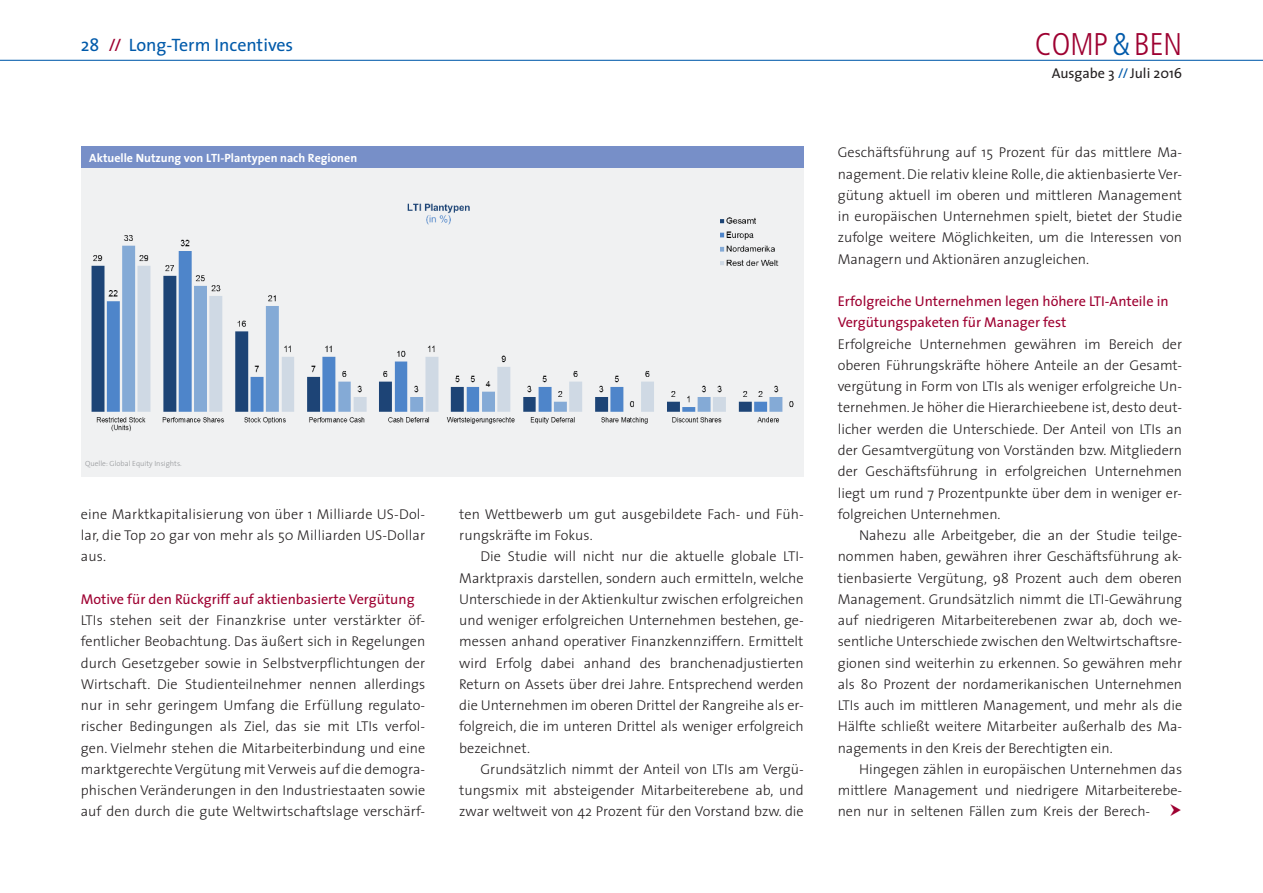
<style>
.page{position:relative;width:1263px;height:893px;background:#fff}
.page>*{position:absolute;margin:0;border:0;box-sizing:border-box;transform-origin:0 0}
.t1{font:300 condensed 31.35px "Frutiger LT Std";color:#9e0131}
.Seitentitel{font:18px "The Sans";color:#015aaa}
.Bodytext{font:300 14.25px/21.3px "The Sans";color:#231f20;text-align:justify}
.Bodytext_ohne_Einzug{font:300 14.25px/21.3px "The Sans";letter-spacing:.005em;color:#231f20;text-align:justify}
.Titel_3{font:14.25px/21.3px "The Sans";color:#9e0131}
.t2{font:14.25px "The Sans";color:#231f20}
.Grafik-Head{font:700 12px "The Sans";color:#fff}
.Grafik-Head-2{font:300 7.5px "The Sans";color:#939598}
.s1{color:#9e0131}
.s2{color:#015aaa}
</style>
<div class="page">
<hr style="left:0;top:60px;width:1263px;height:1px;background:#015aaa">
<div style="left:81px;top:147px;width:723px;height:329px;background:#f0f1f2"></div>
<div style="left:81px;top:147px;width:723px;height:21px;background:#778fc8"></div>
<img style="left:91px;top:203px;width:703px;height:229px">
<p class="Seitentitel" style="left:81px;top:30px;width:214px">28 <span class="s1">//</span> Long-Term Incentives</p>
<p class="Grafik-Head" style="left:89px;top:148px;width:269px">Aktuelle Nutzung von LTI-Plantypen nach Regionen</p>
<p class="Grafik-Head-2" style="left:85px;top:457px;width:98px">Quelle: Global Equity Insights.</p>
<p class="Bodytext" style="left:81px;top:503px;width:346px">eine Marktkapitalisierung von über 1 Milliarde US-Dol&shy;lar, die Top 20 gar von mehr als 50 Milliarden US-Dollar aus.</p>
<p class="Titel_3" style="left:81px;top:588px;width:335px">Motive für den Rückgriff auf aktienbasierte Vergütung</p>
<p class="Bodytext_ohne_Einzug" style="left:81px;top:609px;width:346px">LTIs stehen seit der Finanzkrise unter verstärkter öf&shy;fentlicher Beobachtung. Das äußert sich in Regelungen durch Gesetzgeber sowie in Selbstverpflichtungen der Wirtschaft. Die Studienteilnehmer nennen allerdings nur in sehr geringem Umfang die Erfüllung regulato&shy;rischer Bedingungen als Ziel, das sie mit LTIs verfol&shy;gen. Vielmehr stehen die Mitarbeiterbindung und eine marktgerechte Vergütung mit Verweis auf die demogra&shy;phischen Veränderungen in den Industriestaaten sowie auf den durch die gute Weltwirtschaftslage verschärf-</p>
<p class="Bodytext_ohne_Einzug" style="left:459px;top:503px;width:346px">ten Wettbewerb um gut ausgebildete Fach- und Füh&shy;rungskräfte im Fokus.</p>
<p class="Bodytext" style="left:459px;top:545px;width:346px;text-indent:21px">Die Studie will nicht nur die aktuelle globale LTI-Marktpraxis darstellen, sondern auch ermitteln, welche Unterschiede in der Aktienkultur zwischen erfolgreichen und weniger erfolgreichen Unternehmen bestehen, ge&shy;messen anhand operativer Finanzkennziffern. Ermittelt wird Erfolg dabei anhand des branchenadjustierten Return on Assets über drei Jahre. Entsprechend werden die Unternehmen im oberen Drittel der Rangreihe als er&shy;folgreich, die im unteren Drittel als weniger erfolgreich bezeichnet.</p>
<p class="Bodytext" style="left:459px;top:758px;width:346px;text-indent:21px">Grundsätzlich nimmt der Anteil von LTIs am Vergü&shy;tungsmix mit absteigender Mitarbeiterebene ab, und zwar weltweit von 42 Prozent für den Vorstand bzw. die</p>
<h1 class="t1" style="left:1035px;top:26px;width:149px">COMP<span class="s2">&amp;</span>BEN</h1>
<p class="t2" style="left:1052px;top:62px;width:132px">Ausgabe 3 <span class="s2">//</span> Juli 2016</p>
<p class="Bodytext" style="left:838px;top:141px;width:346px">Geschäftsführung auf 15 Prozent für das mittlere Ma&shy;nagement. Die relativ kleine Rolle, die aktienbasierte Ver&shy;gütung aktuell im oberen und mittleren Management in europäischen Unternehmen spielt, bietet der Studie zufolge weitere Möglichkeiten, um die Interessen von Managern und Aktionären anzugleichen.</p>
<p class="Titel_3" style="left:838px;top:290px;width:332px">Erfolgreiche Unternehmen legen höhere LTI-Anteile in<br>Vergütungspaketen für Manager fest</p>
<p class="Bodytext_ohne_Einzug" style="left:838px;top:333px;width:346px">Erfolgreiche Unternehmen gewähren im Bereich der oberen Führungskräfte höhere Anteile an der Gesamt&shy;vergütung in Form von LTIs als weniger erfolgreiche Un&shy;ternehmen. Je höher die Hierarchieebene ist, desto deut&shy;licher werden die Unterschiede. Der Anteil von LTIs an der Gesamtvergütung von Vorständen bzw. Mitgliedern der Geschäftsführung in erfolgreichen Unternehmen liegt um rund 7 Prozentpunkte über dem in weniger er&shy;folgreichen Unternehmen.</p>
<p class="Bodytext" style="left:838px;top:524px;width:346px;text-indent:21px">Nahezu alle Arbeitgeber, die an der Studie teilge&shy;nommen haben, gewähren ihrer Geschäftsführung ak&shy;tienbasierte Vergütung, 98 Prozent auch dem oberen Management. Grundsätzlich nimmt die LTI-Gewährung auf niedrigeren Mitarbeiterebenen zwar ab, doch we&shy;sentliche Unterschiede zwischen den Weltwirtschaftsre&shy;gionen sind weiterhin zu erkennen. So gewähren mehr als 80 Prozent der nordamerikanischen Unternehmen LTIs auch im mittleren Management, und mehr als die Hälfte schließt weitere Mitarbeiter außerhalb des Ma&shy;nagements in den Kreis der Berechtigten ein.</p>
<p class="Bodytext" style="left:838px;top:758px;width:346px;text-indent:21px">Hingegen zählen in europäischen Unternehmen das mittlere Management und niedrigere Mitarbeiterebe&shy;nen nur in seltenen Fällen zum Kreis der Berech-</p>
</div>
